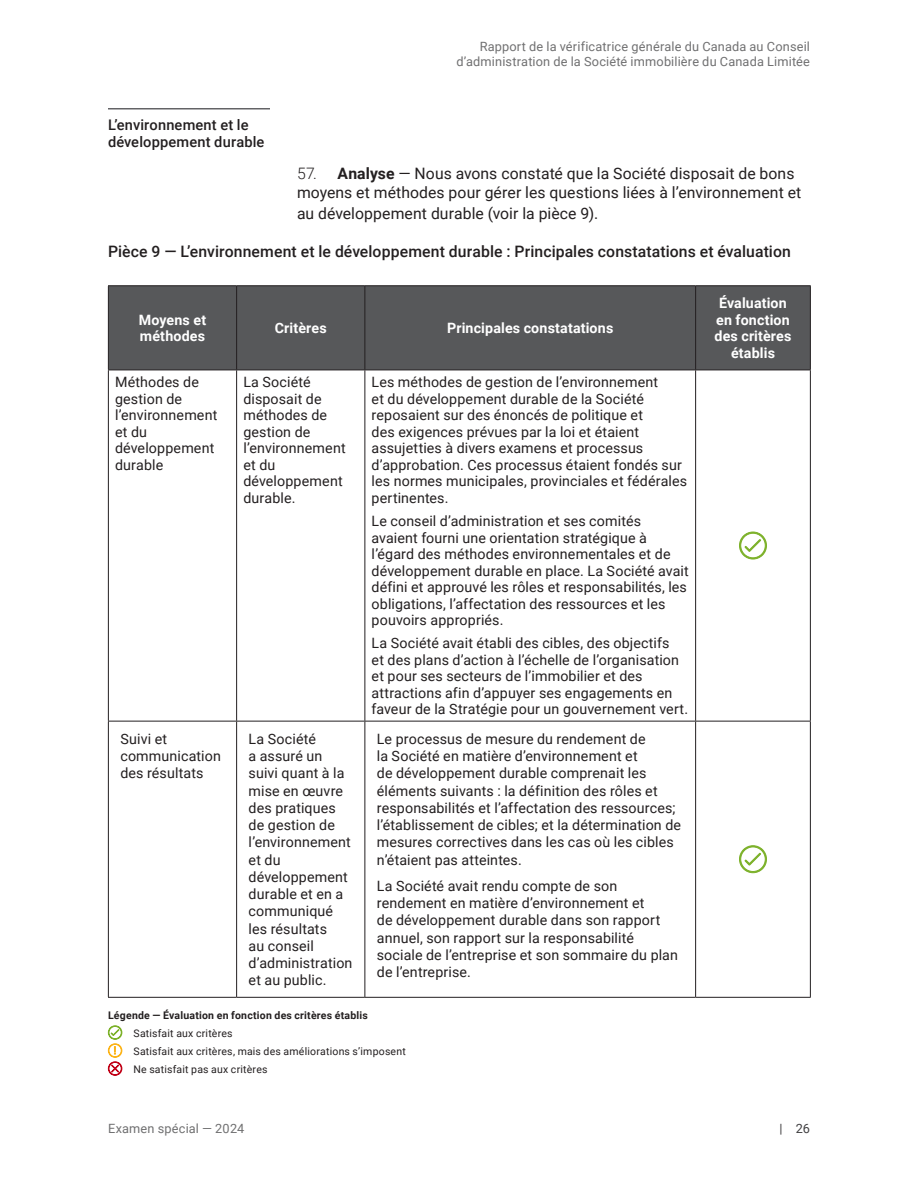
<style>
.page{position:relative;width:918px;height:1188px;background:#fff}
.page>*{position:absolute;margin:0;border:0;box-sizing:border-box;transform-origin:0 0}
.t1{font:15.75px/20px "Roboto";letter-spacing:.005em;color:#231f20}
.t2{font:500 15.75px "Roboto";letter-spacing:.005em;color:#231f20}
.t3{font:500 14.7px/17.5px "Roboto";letter-spacing:.01em;color:#231f20}
.t4{font:14.25px/16.5px "Roboto";letter-spacing:.01em;color:#231f20}
.t5{font:700 14.25px/16.5px "Roboto";letter-spacing:.01em;color:#fff}
.t6{font:12.75px/15.8px "Roboto";letter-spacing:.015em;color:#707071;text-align:right}
.t7{font:12.75px "Roboto";color:#414042}
.t8{font:10.5px/18px "Roboto";letter-spacing:.02em;color:#231f20}
.t9{font:700 10.5px "Roboto";letter-spacing:.02em;color:#231f20}
.s1{font-weight:300}
.s2{font-weight:700}
</style>
<div class="page">
<hr style="left:108px;top:108px;width:162px;height:2px;background:#636366">
<div style="left:109px;top:286px;width:701px;height:84px;background:#57585a"></div>
<hr style="left:108px;top:285px;width:129px;height:1px;background:#231f20">
<hr style="left:108px;top:286px;width:1px;height:84px;background:#231f20">
<hr style="left:237px;top:285px;width:128px;height:1px;background:#231f20">
<hr style="left:236px;top:286px;width:1px;height:84px;background:#231f20">
<hr style="left:365px;top:285px;width:331px;height:1px;background:#231f20">
<hr style="left:364px;top:286px;width:1px;height:84px;background:#231f20">
<hr style="left:696px;top:285px;width:115px;height:1px;background:#231f20">
<hr style="left:695px;top:286px;width:1px;height:84px;background:#231f20">
<hr style="left:810px;top:286px;width:1px;height:84px;background:#231f20">
<hr style="left:108px;top:370px;width:129px;height:1px;background:#231f20">
<hr style="left:108px;top:370px;width:1px;height:351px;background:#231f20">
<hr style="left:237px;top:370px;width:128px;height:1px;background:#231f20">
<hr style="left:236px;top:370px;width:1px;height:351px;background:#231f20">
<hr style="left:365px;top:370px;width:331px;height:1px;background:#231f20">
<hr style="left:364px;top:370px;width:1px;height:351px;background:#231f20">
<hr style="left:696px;top:370px;width:115px;height:1px;background:#231f20">
<hr style="left:695px;top:370px;width:1px;height:351px;background:#231f20">
<hr style="left:810px;top:370px;width:1px;height:351px;background:#231f20">
<hr style="left:108px;top:721px;width:129px;height:1px;background:#231f20">
<hr style="left:108px;top:722px;width:1px;height:275px;background:#231f20">
<hr style="left:237px;top:721px;width:128px;height:1px;background:#231f20">
<hr style="left:236px;top:722px;width:1px;height:275px;background:#231f20">
<hr style="left:365px;top:721px;width:331px;height:1px;background:#231f20">
<hr style="left:364px;top:722px;width:1px;height:275px;background:#231f20">
<hr style="left:696px;top:721px;width:115px;height:1px;background:#231f20">
<hr style="left:695px;top:722px;width:1px;height:275px;background:#231f20">
<hr style="left:810px;top:722px;width:1px;height:275px;background:#231f20">
<hr style="left:108px;top:997px;width:129px;height:1px;background:#231f20">
<hr style="left:237px;top:997px;width:128px;height:1px;background:#231f20">
<hr style="left:365px;top:997px;width:331px;height:1px;background:#231f20">
<hr style="left:696px;top:997px;width:115px;height:1px;background:#231f20">
<svg style="left:739px;top:531px;width:28px;height:29px"></svg>
<svg style="left:739px;top:845px;width:28px;height:28px"></svg>
<svg style="left:108px;top:1025px;width:15px;height:51px"></svg>
<p class="t3" style="left:108px;top:115px;width:158px">L’environnement et le développement durable</p>
<p class="t6" style="left:456px;top:38px;width:355px">Rapport de la vérificatrice générale du Canada au Conseil d’administration de la Société immobilière du Canada Limitée</p>
<p class="t1" style="left:297px;top:163px;width:506px"><span class="s1">57.</span> <span class="s2">Analyse</span> — Nous avons constaté que la Société disposait de bons moyens et méthodes pour gérer les questions liées à l’environnement et au développement durable (voir la pièce 9).</p>
<p class="t2" style="left:108px;top:240px;width:684px">Pièce 9 — L’environnement et le développement durable : Principales constatations et évaluation</p>
<p class="t5" style="left:139px;top:311px;width:69px">Moyens et méthodes</p>
<p class="t5" style="left:275px;top:319px;width:54px">Critères</p>
<p class="t5" style="left:447px;top:319px;width:168px">Principales constatations</p>
<p class="t4" style="left:115px;top:374px;width:104px">Méthodes de gestion de l’environnement et du développement durable</p>
<p class="t4" style="left:243px;top:374px;width:104px">La Société disposait de méthodes de gestion de l’environnement et du développement durable.</p>
<p class="t4" style="left:372px;top:374px;width:317px">Les méthodes de gestion de l’environnement<br>et du développement durable de la Société reposaient sur des énoncés de politique et<br>des exigences prévues par la loi et étaient assujetties à divers examens et processus d’approbation. Ces processus étaient fondés sur les normes municipales, provinciales et fédérales pertinentes.</p>
<p class="t4" style="left:372px;top:512px;width:319px">Le conseil d’administration et ses comités avaient fourni une orientation stratégique à l’égard des méthodes environnementales et de développement durable en place. La Société avait défini et approuvé les rôles et responsabilités, les obligations, l’affectation des ressources et les pouvoirs appropriés.</p>
<p class="t4" style="left:372px;top:635px;width:318px">La Société avait établi des cibles, des objectifs<br>et des plans d’action à l’échelle de l’organisation et pour ses secteurs de l’immobilier et des attractions afin d’appuyer ses engagements en faveur de la Stratégie pour un gouvernement vert.</p>
<p class="t4" style="left:120px;top:730px;width:102px;line-height:17.2px">Suivi et communication des résultats</p>
<p class="t4" style="left:249px;top:730px;width:105px;line-height:17.2px">La Société<br>a assuré un suivi quant à la mise en œuvre des pratiques de gestion de l’environnement et du développement durable et en a communiqué les résultats<br>au conseil d’administration et au public.</p>
<p class="t4" style="left:377px;top:730px;width:306px;line-height:17.2px">Le processus de mesure du rendement de<br>la Société en matière d’environnement et<br>de développement durable comprenait les éléments suivants : la définition des rôles et responsabilités et l’affectation des ressources; l’établissement de cibles; et la détermination de mesures correctives dans les cas où les cibles n’étaient pas atteintes.</p>
<p class="t4" style="left:377px;top:877px;width:303px;line-height:17.2px">La Société avait rendu compte de son rendement en matière d’environnement et<br>de développement durable dans son rapport annuel, son rapport sur la responsabilité sociale de l’entreprise et son sommaire du plan de l’entreprise.</p>
<p class="t9" style="left:108px;top:1008px;width:261px">Légende — Évaluation en fonction des critères établis</p>
<p class="t8" style="left:133px;top:1024px;width:274px">Satisfait aux critères<br>Satisfait aux critères, mais des améliorations s’imposent<br>Ne satisfait pas aux critères</p>
<p class="t5" style="left:715px;top:295px;width:78px;text-align:center">Évaluation en fonction des critères établis</p>
<p class="t6" style="left:108px;top:1120px;width:138px">Examen spécial — 2024</p>
<p class="t7" style="left:780px;top:1120px;width:32px">| 26</p>
</div>
